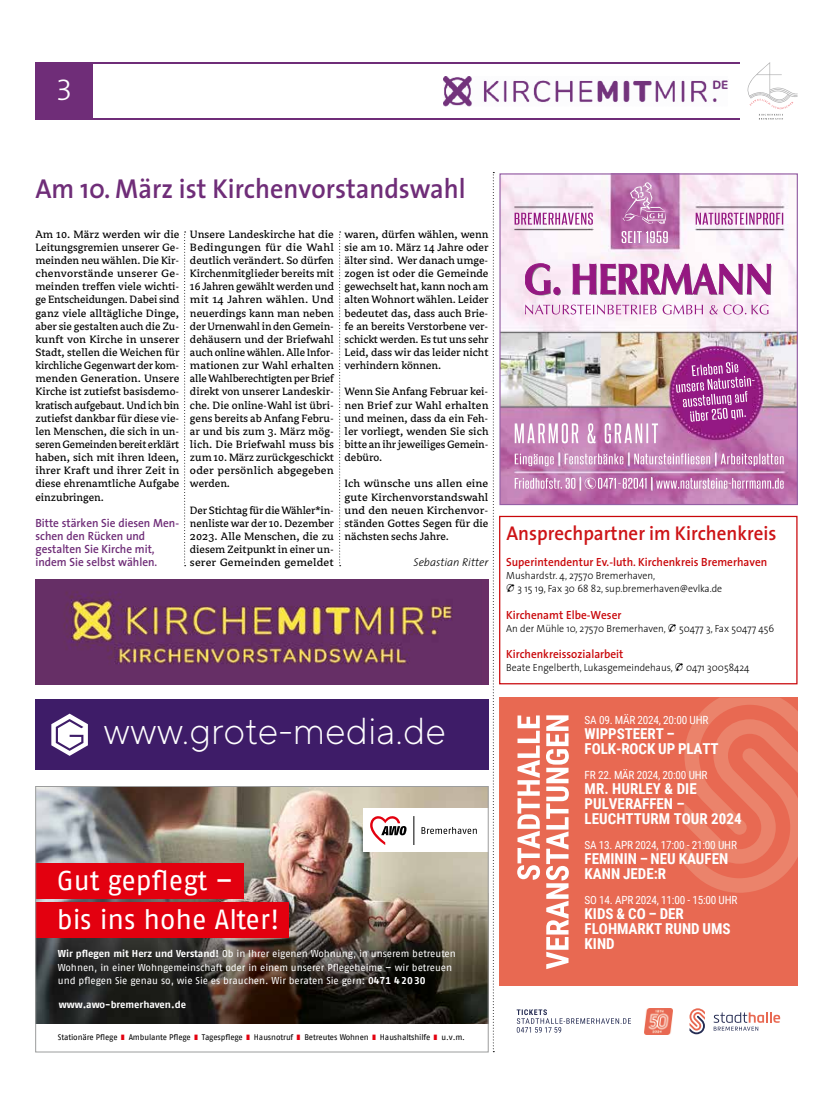
<style>
.page{position:relative;width:833px;height:1117px;background:#fff}
.page>*{position:absolute;margin:0;border:0;box-sizing:border-box;transform-origin:0 0}
.t1{font:300 37.5px "TT Norms Pro";color:#fff}
.t2{font:30px "The Sans Light Expert";color:#fff}
.t3{font:27.62px/39.9px "AWO Fago Office";color:#fff}
.t4{font:600 27.5px "The Sans";color:#6f2d78;scale:.95 1}
.t5{font:600 20px "The Sans";color:#cd1316;scale:.95 1}
.t6{font:700 15px/15px "Roboto Condensed";color:#fff}
.t7{font:11.88px/13.1px "Avance Pro";color:#000;text-align:justify}
.t8{font:11.88px/13.1px "Avance Pro";color:#000;text-align:justify;scale:1.05 1}
.t9{font:600 11.88px "The Sans";color:#c9070a;scale:.95 1}
.t10{font:600 11.88px/13.1px "The Sans";color:#6f2d78;scale:.95 1}
.t11{font:11.25px "Roboto Condensed";letter-spacing:-.02em;color:#fff}
.t12{font:italic 300 11.25px "The Sans";color:#000}
.t13{font:300 10.38px/13.1px "The Sans";color:#000;scale:.95 1}
.t14{font:10px/13.8px "AWO Fago Office";color:#fff}
.t15{font:700 10px "AWO Fago Office";letter-spacing:-.005em;color:#fff}
.t16{font:8.12px "AWO Fago Office";letter-spacing:-.01em;color:#000}
.s1{font-weight:700}
.s2{font-family:"Fago Pro";color:#e3000f}
.s3{font-family:"European Pi Three";font-weight:400;font-size:11.25px}
</style>
<div class="page">
<svg style="left:339px;top:231px;width:2px;height:335px"></svg>
<svg style="left:184px;top:231px;width:2px;height:335px"></svg>
<div style="left:499px;top:515px;width:298px;height:169px;border:1px solid #c9070a"></div>
<img style="left:501px;top:175px;width:295px;height:328px">
<svg style="left:584px;top:477px;width:12px;height:12px"></svg>
<div style="left:499px;top:173px;width:299px;height:332px;border:1px solid #945fa4"></div>
<svg style="left:622px;top:182px;width:44px;height:42px;background:#c080b4"></svg>
<svg style="left:525px;top:304px;width:131px;height:10px"></svg>
<svg style="left:662px;top:304px;width:41px;height:10px"></svg>
<svg style="left:709px;top:304px;width:59px;height:10px"></svg>
<svg style="left:525px;top:263px;width:26px;height:32px"></svg>
<div style="left:554px;top:287px;width:6px;height:7px;background:#951881;border-radius:50%"></div>
<div style="left:553px;top:287px;width:7px;height:7px;border:1px solid #951881;border-radius:50%"></div>
<svg style="left:573px;top:264px;width:198px;height:31px"></svg>
<hr style="left:35px;top:62px;width:705px;height:2px;background:#6f2d78">
<hr style="left:35px;top:118px;width:705px;height:1px;background:#6f2d78">
<svg style="left:747px;top:62px;width:50px;height:57px"></svg>
<div style="left:35px;top:62px;width:58px;height:57px;background:#6f2d78"></div>
<div style="left:499px;top:697px;width:299px;height:303px;background:#e86952"></div>
<div style="left:499px;top:985px;width:299px;height:66px;background:#fff"></div>
<svg style="left:713px;top:1012px;width:67px;height:18px"></svg>
<svg style="left:689px;top:1008px;width:16px;height:26px"></svg>
<svg style="left:516px;top:1009px;width:115px;height:23px"></svg>
<svg style="left:684px;top:697px;width:114px;height:195px"></svg>
<svg style="left:517px;top:715px;width:23px;height:164px"></svg>
<svg style="left:546px;top:715px;width:23px;height:253px"></svg>
<img style="left:645px;top:1008px;width:28px;height:26px">
<img style="left:35px;top:579px;width:452px;height:105px">
<img style="left:443px;top:76px;width:285px;height:30px">
<img style="left:37px;top:788px;width:449px;height:104px">
<img style="left:35px;top:1023px;width:453px;height:1px">
<img style="left:37px;top:892px;width:449px;height:131px">
<div style="left:35px;top:863px;width:209px;height:35px;background:#e3000f"></div>
<div style="left:35px;top:902px;width:254px;height:35px;background:#e3000f"></div>
<div style="left:363px;top:808px;width:125px;height:43px;background:#fff"></div>
<svg style="left:413px;top:816px;width:1px;height:28px"></svg>
<svg style="left:370px;top:816px;width:36px;height:28px"></svg>
<svg style="left:421px;top:827px;width:56px;height:6px"></svg>
<div style="left:35px;top:786px;width:453px;height:265px;border:1px solid #9c9d9d"></div>
<svg style="left:487px;top:172px;width:13px;height:880px"></svg>
<div style="left:35px;top:699px;width:453px;height:71px;background:#3e1c68"></div>
<svg style="left:51px;top:713px;width:37px;height:42px"></svg>
<h2 class="t2" style="left:56px;top:65px;width:18px">3</h2>
<h3 class="t4" style="left:35px;top:166px;width:454px">Am 10. März ist Kirchenvorstandswahl</h3>
<p class="t7" style="left:35px;top:228px;width:145px">Am 10. März werden wir die Leitungsgremien unserer Ge&shy;meinden neu wählen. Die Kir&shy;chenvorstände unserer Ge&shy;meinden treffen viele wichti&shy;ge Entscheidungen. Dabei sind ganz viele alltägliche Dinge, aber sie gestalten auch die Zu&shy;kunft von Kirche in unserer Stadt, stellen die Weichen für kirchliche Gegenwart der kom&shy;menden Generation. Unsere Kirche ist zutiefst basisdemo&shy;kratisch aufgebaut. Und ich bin zutiefst dankbar für diese vie&shy;len Menschen, die sich in un&shy;seren Gemeinden bereit erklärt haben, sich mit ihren Ideen, ihrer Kraft und ihrer Zeit in diese ehrenamtliche Aufgabe einzubringen.</p>
<p class="t10" style="left:35px;top:515px;width:153px">Bitte stärken Sie diesen Men&shy;schen den Rücken und gestalten Sie Kirche mit, indem Sie selbst wählen.</p>
<p class="t7" style="left:190px;top:228px;width:145px">Unsere Landeskirche hat die Bedingungen für die Wahl deutlich verändert. So dürfen Kirchenmitglieder bereits mit 16 Jahren gewählt werden und mit 14 Jahren wählen. Und neuerdings kann man neben der Urnenwahl in den Gemein&shy;dehäusern und der Briefwahl auch online wählen. Alle Infor&shy;mationen zur Wahl erhalten alle Wahlberechtigten per Brief direkt von unserer Landeskir&shy;che. Die online-Wahl ist übri&shy;gens bereits ab Anfang Febru&shy;ar und bis zum 3. März mög&shy;lich. Die Briefwahl muss bis zum 10. März zurückgeschickt oder persönlich abgegeben werden.</p>
<p class="t7" style="left:190px;top:503px;width:145px">Der Stichtag für die Wähler*in&shy;nenliste war der 10. Dezember 2023. Alle Menschen, die zu diesem Zeitpunkt in einer un&shy;serer Gemeinden gemeldet</p>
<p class="t7" style="left:344px;top:228px;width:145px">waren, dürfen wählen, wenn sie am 10. März 14 Jahre oder älter sind. Wer danach umge&shy;zogen ist oder die Gemeinde gewechselt hat, kann noch am alten Wohnort wählen. Leider bedeutet das, dass auch Brie&shy;fe an bereits Verstorbene ver&shy;schickt werden. Es tut uns sehr Leid, dass wir das leider nicht verhindern können.</p>
<p class="t7" style="left:344px;top:385px;width:145px">Wenn Sie Anfang Februar kei&shy;nen Brief zur Wahl erhalten und meinen, dass da ein Feh&shy;ler vorliegt, wenden Sie sich bitte an ihr jeweiliges Gemein&shy;debüro.</p>
<p class="t8" style="left:344px;top:477px;width:139px">Ich wünsche uns allen eine gute Kirchenvorstandswahl und den neuen Kirchenvor&shy;ständen Gottes Segen für die nächsten sechs Jahre.</p>
<p class="t12" style="left:413px;top:553px;width:76px">Sebastian Ritter</p>
<h1 class="t1" style="left:103px;top:706px;width:344px">www.grote-media.de</h1>
<h3 class="t3" style="left:57px;top:859px;width:224px">Gut gepflegt –<br>bis ins hohe Alter!</h3>
<p class="t14" style="left:58px;top:946px;width:399px"><span class="s1">Wir pflegen mit Herz und Verstand!</span> Ob in Ihrer eigenen Wohnung, in unserem betreuten<br>Wohnen, in einer Wohngemeinschaft oder in einem unserer Pflegeheime – wir betreuen und pflegen Sie genau so, wie Sie es brauchen. Wir beraten Sie gern: <span class="s1">0471 4 20 30</span></p>
<p class="t15" style="left:59px;top:998px;width:129px">www.awo-bremerhaven.de</p>
<p class="t16" style="left:58px;top:1032px;width:409px">Stationäre Pflege <span class="s2">▮</span> Ambulante Pflege <span class="s2">▮</span> Tagespflege <span class="s2">▮</span> Hausnotruf <span class="s2">▮</span> Betreutes Wohnen <span class="s2">▮</span> Haushaltshilfe <span class="s2">▮</span> u.v.m.</p>
<h3 class="t5" style="left:506px;top:516px;width:286px">Ansprechpartner im Kirchenkreis</h3>
<p class="t9" style="left:506px;top:552px;width:276px">Superintendentur Ev.-luth. Kirchenkreis Bremerhaven</p>
<p class="t13" style="left:506px;top:568px;width:229px">Mushardstr. 4, 27570 Bremerhaven,<br><span class="s3">T</span> 3 15 19, Fax 30 68 82, sup.bremerhaven@evlka.de</p>
<p class="t9" style="left:506px;top:604px;width:123px">Kirchenamt Elbe-Weser</p>
<p class="t13" style="left:506px;top:621px;width:284px">An der Mühle 10, 27570 Bremerhaven, <span class="s3">T</span> 50477 3, Fax 50477 456</p>
<p class="t9" style="left:506px;top:644px;width:125px">Kirchenkreissozialarbeit</p>
<p class="t13" style="left:506px;top:660px;width:257px">Beate Engelberth, Lukasgemeindehaus, <span class="s3">T</span> 0471 30058424</p>
<p class="t11" style="left:584px;top:711px;width:125px">SA 09. MÄR 2024, 20:00 UHR</p>
<p class="t6" style="left:584px;top:725px;width:136px">WIPPSTEERT –<br>FOLK-ROCK UP PLATT</p>
<p class="t11" style="left:584px;top:766px;width:124px">FR 22. MÄR 2024, 20:00 UHR</p>
<p class="t6" style="left:584px;top:780px;width:159px">MR. HURLEY &amp; DIE<br>PULVERAFFEN –<br>LEUCHTTURM TOUR 2024</p>
<p class="t11" style="left:584px;top:836px;width:154px">SA 13. APR 2024, 17:00 - 21:00 UHR</p>
<p class="t6" style="left:584px;top:850px;width:145px">FEMININ – NEU KAUFEN<br>KANN JEDE:R</p>
<p class="t11" style="left:584px;top:891px;width:154px">SO 14. APR 2024, 11:00 - 15:00 UHR</p>
<p class="t6" style="left:584px;top:905px;width:147px">KIDS &amp; CO – DER<br>FLOHMARKT RUND UMS<br>KIND</p>
</div>
